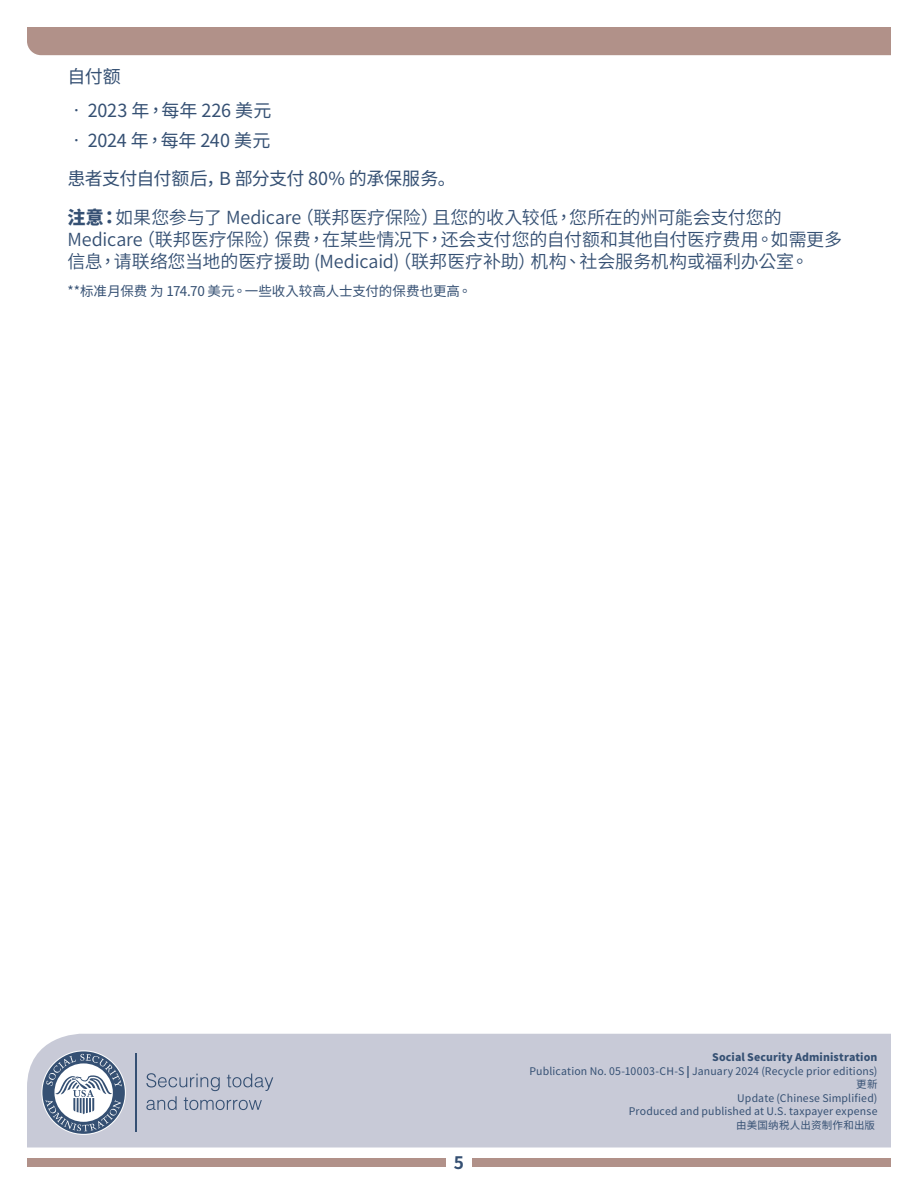
<style>
.page{position:relative;width:918px;height:1188px;background:#fff}
.page>*{position:absolute;margin:0;border:0;box-sizing:border-box;transform-origin:0 0}
.t1{font:600 18px/21.6px "Noto Sans CJ Ktc";letter-spacing:-.01em;color:#355073}
.t2{font:18px "Noto Sans CJ Ktc";letter-spacing:-.015em;color:#355073}
.t3{font:700 17.25px "Noto Sans CJ Ktc";color:#355073}
.t4{font:13.5px "Noto Sans CJ Ktc";letter-spacing:-.005em;color:#355073}
.t5{font:10.5px "Noto Sans CJ Ktc";letter-spacing:.015em;color:#355073}
.t6{font:900 10.5px "Noto Sans CJ Ktc";letter-spacing:.01em;color:#355073}
.s1{font-weight:900}
</style>
<div class="page">
<div style="left:27px;top:1159px;width:419px;height:8px;background:#b19189"></div>
<div style="left:472px;top:1159px;width:419px;height:8px;background:#b19189"></div>
<div style="left:27px;top:1034px;width:864px;height:113px;background:#c8cad7"></div>
<div style="left:27px;top:27px;width:864px;height:28px;background:#b19189"></div>
<svg style="left:146px;top:1073px;width:127px;height:37px;background:#b1b7c7"></svg>
<hr style="left:135px;top:1053px;width:2px;height:79px;background:#355073">
<svg style="left:42px;top:1051px;width:83px;height:83px"></svg>
<svg style="left:46px;top:1054px;width:76px;height:77px"></svg>
<p class="t2" style="left:68px;top:66px;width:55px">自付额</p>
<p class="t2" style="left:68px;top:100px;width:205px">• 2023 年，每年 226 美元</p>
<p class="t2" style="left:68px;top:130px;width:204px">• 2024 年，每年 240 美元</p>
<p class="t2" style="left:68px;top:169px;width:390px">患者支付自付额后，B 部分支付 80% 的承保服务。</p>
<p class="t1" style="left:68px;top:207px;width:776px"><span class="s1">注意：</span>如果您参与了 Medicare（联邦医疗保险）且您的收入较低，您所在的州可能会支付您的<br>Medicare（联邦医疗保险）保费，在某些情况下，还会支付您的自付额和其他自付医疗费用。如需更多信息，请联络您当地的医疗援助 (Medicaid)（联邦医疗补助）机构、社会服务机构或福利办公室。</p>
<p class="t4" style="left:68px;top:284px;width:406px">**标准月保费 为 174.70 美元。一些收入较高人士支付的保费也更高。</p>
<h2 class="t3" style="left:454px;top:1153px;width:12px">5</h2>
<p class="t6" style="left:712px;top:1051px;width:167px">Social Security Administration</p>
<p class="t5" style="left:530px;top:1065px;width:349px">Publication No. 05-10003-CH-S <span class="s1">|</span> January 2024 (Recycle prior editions)</p>
<p class="t5" style="left:856px;top:1078px;width:23px">更新</p>
<p class="t5" style="left:737px;top:1092px;width:142px">Update (Chinese Simplified)</p>
<p class="t5" style="left:629px;top:1105px;width:250px">Produced and published at U.S. taxpayer expense</p>
<p class="t5" style="left:736px;top:1119px;width:140px">由美国纳税人出资制作和出版ն</p>
</div>
